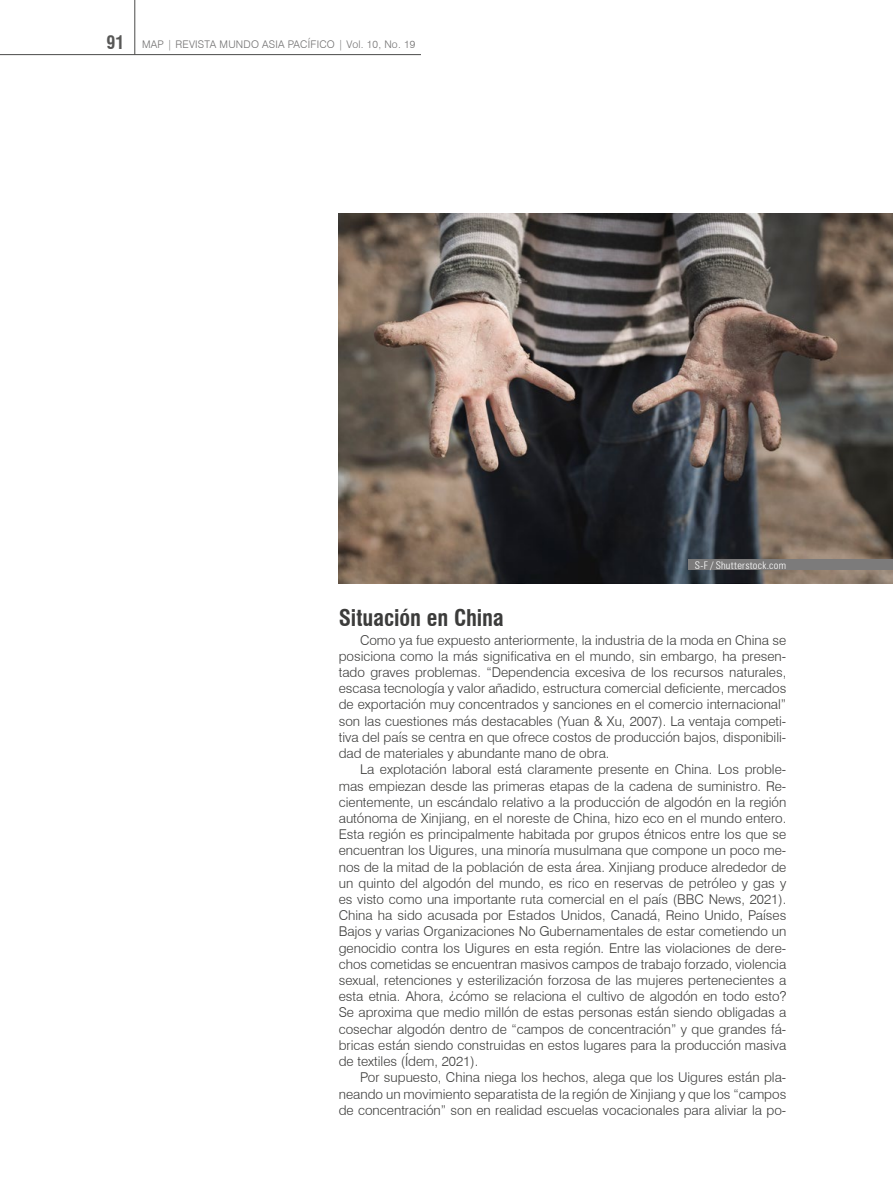
<style>
.page{position:relative;width:893px;height:1187px;background:#fff}
.page>*{position:absolute;margin:0;border:0;box-sizing:border-box;transform-origin:0 0}
.t1{font:700 condensed 22.5px "Swiss 721 BT";letter-spacing:-.005em;color:#3c3c3b}
.t2{font:300 13.5px/16.2px "Swiss 721 BT";color:#3c3c3b;text-align:justify}
.t3{font:300 10.5px "Swiss 721 BT";letter-spacing:.02em;color:#706f6f}
.t4{font:300 condensed 10.5px "Zurich BT";letter-spacing:.02em;color:#fff}
.s1{font-weight:700;font-stretch:condensed;font-size:18px;color:#575756}
</style>
<div class="page">
<img style="left:339px;top:213px;width:554px;height:370px">
<div style="left:688px;top:559px;width:205px;height:11px;background:#7c7b7b"></div>
<hr style="left:0;top:54px;width:421px;height:1px;background:#4a4a49">
<hr style="left:135px;top:0;width:1px;height:55px;background:#4a4a49">
<p class="t3" style="left:106px;top:38px;width:311px"><span class="s1">91</span> MAP | REVISTA MUNDO ASIA PACÍFICO | Vol. 10, No. 19</p>
<p class="t4" style="left:695px;top:558px;width:93px">S-F / Shutterstock.com</p>
<h1 class="t1" style="left:339px;top:604px;width:167px">Situación en China</h1>
<p class="t2" style="left:339px;top:631px;width:449px;text-indent:21px">Como ya fue expuesto anteriormente, la industria de la moda en China se posiciona como la más significativa en el mundo, sin embargo, ha presen&shy;tado graves problemas. “Dependencia excesiva de los recursos naturales, escasa tecnología y valor añadido, estructura comercial deficiente, mercados de exportación muy concentrados y sanciones en el comercio internacional” son las cuestiones más destacables (Yuan &amp; Xu, 2007). La ventaja competi&shy;tiva del país se centra en que ofrece costos de producción bajos, disponibili&shy;dad de materiales y abundante mano de obra.</p>
<p class="t2" style="left:339px;top:761px;width:449px;text-indent:21px">La explotación laboral está claramente presente en China. Los proble&shy;mas empiezan desde las primeras etapas de la cadena de suministro. Re&shy;cientemente, un escándalo relativo a la producción de algodón en la región autónoma de Xinjiang, en el noreste de China, hizo eco en el mundo entero.<br>Esta región es principalmente habitada por grupos étnicos entre los que se encuentran los Uigures, una minoría musulmana que compone un poco me&shy;nos de la mitad de la población de esta área. Xinjiang produce alrededor de un quinto del algodón del mundo, es rico en reservas de petróleo y gas y es visto como una importante ruta comercial en el país (BBC News, 2021).<br>China ha sido acusada por Estados Unidos, Canadá, Reino Unido, Países Bajos y varias Organizaciones No Gubernamentales de estar cometiendo un genocidio contra los Uigures en esta región. Entre las violaciones de dere&shy;chos cometidas se encuentran masivos campos de trabajo forzado, violencia sexual, retenciones y esterilización forzosa de las mujeres pertenecientes a esta etnia. Ahora, ¿cómo se relaciona el cultivo de algodón en todo esto?<br>Se aproxima que medio millón de estas personas están siendo obligadas a cosechar algodón dentro de “campos de concentración” y que grandes fá&shy;bricas están siendo construidas en estos lugares para la producción masiva de textiles (Ídem, 2021).</p>
<p class="t2" style="left:339px;top:1069px;width:449px;text-indent:21px">Por supuesto, China niega los hechos, alega que los Uigures están pla&shy;neando un movimiento separatista de la región de Xinjiang y que los “campos de concentración” son en realidad escuelas vocacionales para aliviar la po-</p>
</div>
